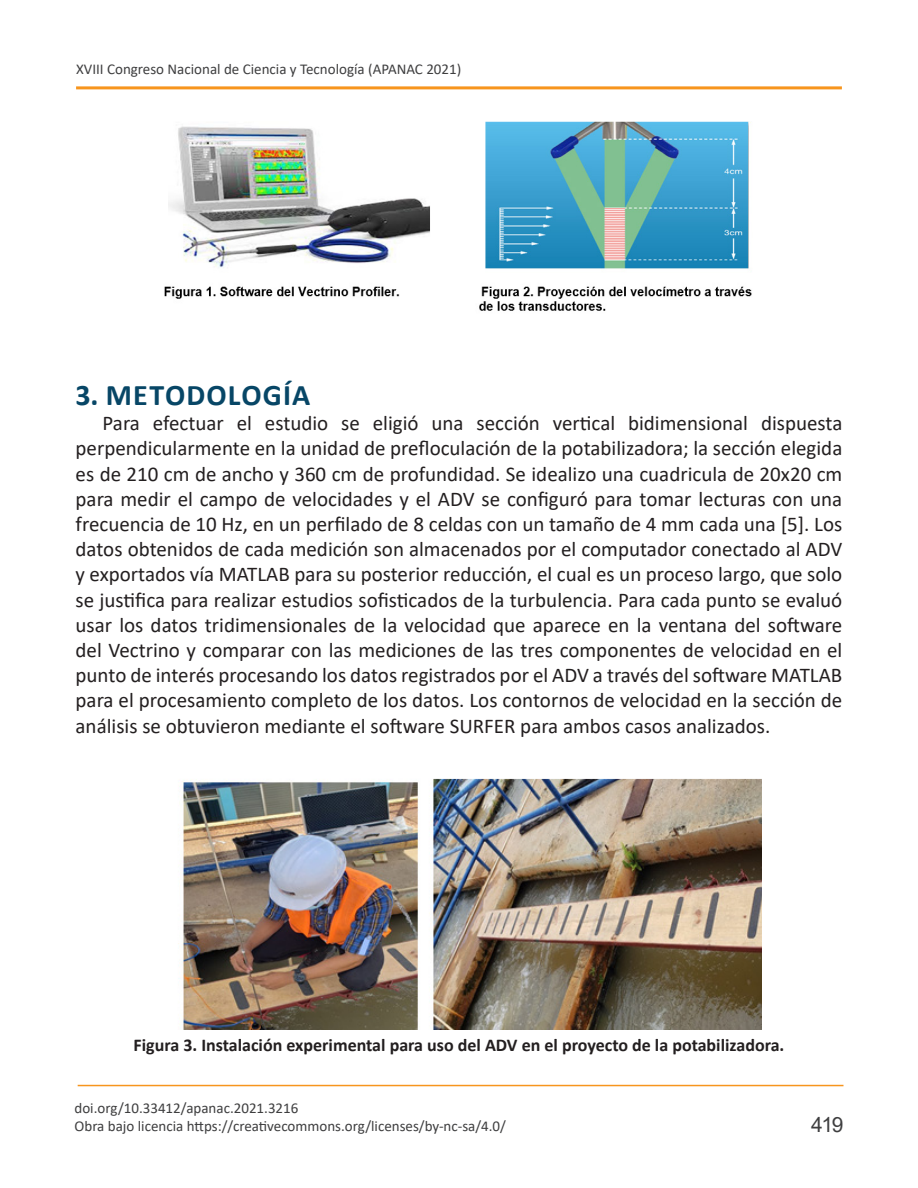
<style>
.page{position:relative;width:918px;height:1188px;background:#fff}
.page>*{position:absolute;margin:0;border:0;box-sizing:border-box;transform-origin:0 0}
.titulo_sub{font:700 30px "Calibri";letter-spacing:.035em;color:#074666}
.datos_portada_justif{font:21px/25.2px "Calibri";color:#231f20;text-align:justify}
.t1{font:21px "Arial";color:#3e3e3f}
.titulo_imagen{font:700 18px "Calibri";color:#231f20}
.t2{font:15px/17.4px "Calibri";color:#3e3e3f}
</style>
<div class="page">
<hr style="left:78px;top:1085px;width:765px;height:1px;background:#f7951d">
<hr style="left:76px;top:86px;width:766px;height:3px;background:#f7951d">
<img style="left:164px;top:121px;width:588px;height:190px">
<img style="left:178px;top:778px;width:583px;height:252px">
<p class="t2" style="left:76px;top:60px;width:387px">XVIII Congreso Nacional de Ciencia y Tecnología (APANAC 2021)</p>
<p class="titulo_sub" style="left:76px;top:374px;width:236px">3. METODOLOGÍA</p>
<p class="datos_portada_justif" style="left:76px;top:410px;width:768px;text-indent:27px">Para efectuar el estudio se eligió una sección vertical bidimensional dispuesta perpendicularmente en la unidad de prefloculación de la potabilizadora; la sección elegida es de 210 cm de ancho y 360 cm de profundidad. Se idealizo una cuadricula de 20x20 cm para medir el campo de velocidades y el ADV se configuró para tomar lecturas con una frecuencia de 10 Hz, en un perfilado de 8 celdas con un tamaño de 4 mm cada una [5]. Los datos obtenidos de cada medición son almacenados por el computador conectado al ADV y exportados vía MATLAB para su posterior reducción, el cual es un proceso largo, que solo se justifica para realizar estudios sofisticados de la turbulencia. Para cada punto se evaluó usar los datos tridimensionales de la velocidad que aparece en la ventana del software del Vectrino y comparar con las mediciones de las tres componentes de velocidad en el punto de interés procesando los datos registrados por el ADV a través del software MATLAB para el procesamiento completo de los datos. Los contornos de velocidad en la sección de análisis se obtuvieron mediante el software SURFER para ambos casos analizados.</p>
<p class="titulo_imagen" style="left:134px;top:1033px;width:652px">Figura 3. Instalación experimental para uso del ADV en el proyecto de la potabilizadora.</p>
<p class="t2" style="left:75px;top:1099px;width:433px">doi.org/10.33412/apanac.2021.3216<br>Obra bajo licencia https://creativecommons.org/licenses/by-nc-sa/4.0/</p>
<p class="t1" style="left:811px;top:1110px;width:34px">419</p>
</div>
